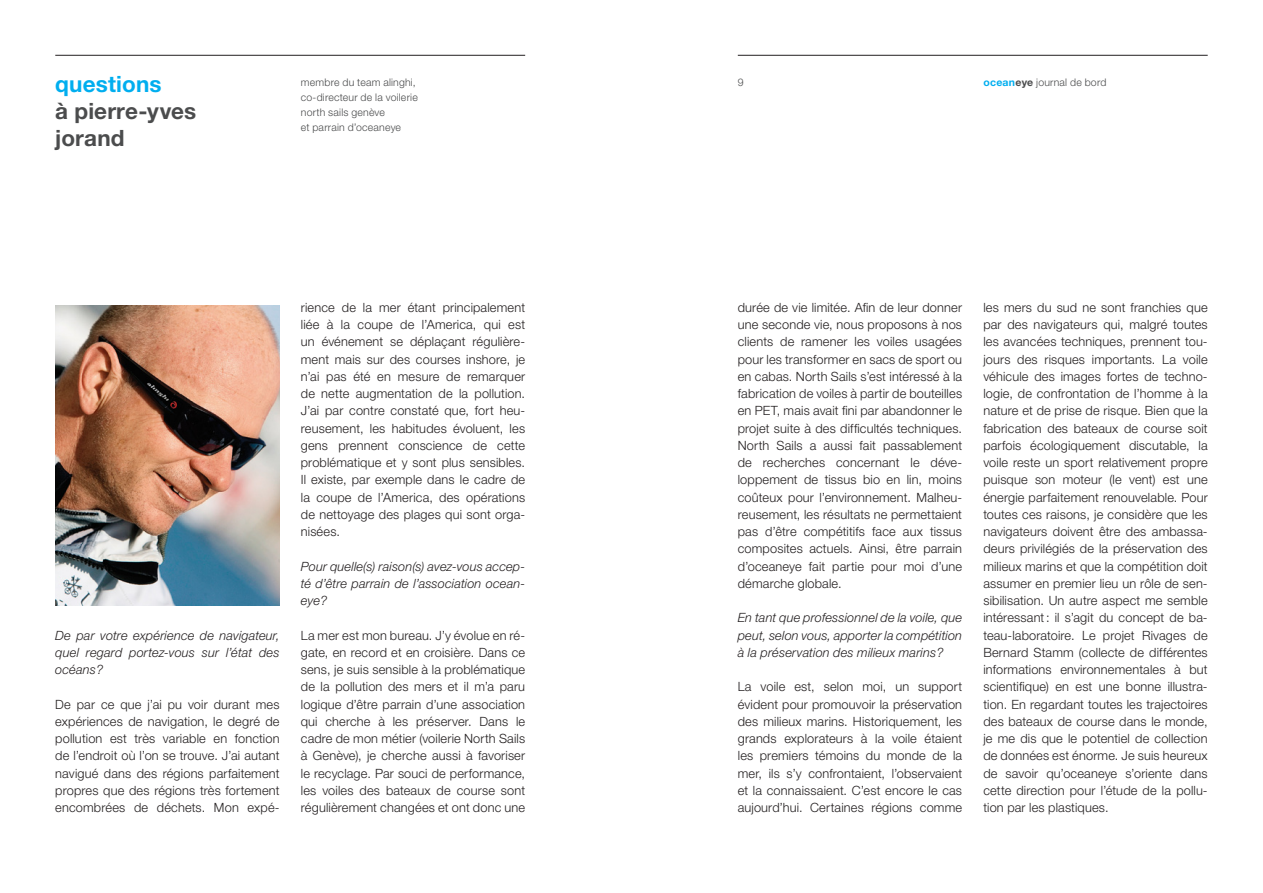
<style>
.page{position:relative;width:1263px;height:893px;background:#fff}
.page>*{position:absolute;margin:0;border:0;box-sizing:border-box;transform-origin:0 0}
.t1{font:700 22.5px/27px "Helvetica Neue LT Std";letter-spacing:.005em;color:#4b4c4d}
.t2{font:700 22.5px "Helvetica Neue LT Std";letter-spacing:.005em;color:#00aeef}
.t3{font:300 12.75px/17.2px "Helvetica Neue LT Std";letter-spacing:.015em;color:#231f20;text-align:justify}
.t4{font:italic 300 12.75px/17.2px "Helvetica Neue LT Std";letter-spacing:.01em;color:#231f20;text-align:justify}
.t5{font:300 10.5px/15px "Helvetica Neue LT Std";letter-spacing:.02em;color:#4b4c4d}
.s1{font-weight:700;color:#00aeef}
.s2{font-weight:700}
</style>
<div class="page">
<hr style="left:55px;top:55px;width:470px;height:1px;background:#231f20">
<hr style="left:738px;top:55px;width:470px;height:1px;background:#231f20">
<img style="left:55px;top:305px;width:225px;height:300px">
<h1 class="t2" style="left:55px;top:70px;width:108px">questions</h1>
<h1 class="t1" style="left:55px;top:97px;width:142px">à pierre-yves jorand</h1>
<p class="t5" style="left:301px;top:75px;width:118px">membre du team alinghi, co-directeur de la voilerie north sails genève<br>et parrain d’oceaneye</p>
<p class="t5" style="left:738px;top:75px;width:7px">9</p>
<p class="t5" style="left:983px;top:75px;width:125px"><span class="s1">ocean</span><span class="s2">eye</span> journal de bord</p>
<p class="t4" style="left:55px;top:626px;width:226px">De par votre expérience de navigateur, quel regard portez-vous sur l’état des océans?</p>
<p class="t3" style="left:55px;top:695px;width:226px">De par ce que j’ai pu voir durant mes expériences de navigation, le degré de pollution est très variable en fonction de l’endroit où l’on se trouve. J’ai autant navigué dans des régions parfaitement propres que des régions très fortement encombrées de déchets. Mon expé-</p>
<p class="t3" style="left:301px;top:298px;width:226px">rience de la mer étant principalement liée à la coupe de l’America, qui est un événement se déplaçant régulière&shy;ment mais sur des courses inshore, je n’ai pas été en mesure de remarquer de nette augmentation de la pollution.<br>J’ai par contre constaté que, fort heu&shy;reusement, les habitudes évoluent, les gens prennent conscience de cette problématique et y sont plus sensibles.<br>Il existe, par exemple dans le cadre de la coupe de l’America, des opérations de nettoyage des plages qui sont orga&shy;nisées.</p>
<p class="t4" style="left:301px;top:557px;width:226px">Pour quelle(s) raison(s) avez-vous accep&shy;té d’être parrain de l’association ocean&shy;eye?</p>
<p class="t3" style="left:301px;top:626px;width:226px">La mer est mon bureau. J’y évolue en ré&shy;gate, en record et en croisière. Dans ce sens, je suis sensible à la problématique de la pollution des mers et il m’a paru logique d’être parrain d’une association qui cherche à les préserver. Dans le cadre de mon métier (voilerie North Sails à Genève), je cherche aussi à favoriser le recyclage. Par souci de performance, les voiles des bateaux de course sont régulièrement changées et ont donc une</p>
<p class="t3" style="left:738px;top:298px;width:226px">durée de vie limitée. Afin de leur donner une seconde vie, nous proposons à nos clients de ramener les voiles usagées pour les transformer en sacs de sport ou en cabas. North Sails s’est intéressé à la fabrication de voiles à partir de bouteilles en PET, mais avait fini par abandonner le projet suite à des difficultés techniques.<br>North Sails a aussi fait passablement de recherches concernant le déve&shy;loppement de tissus bio en lin, moins coûteux pour l’environnement. Malheu&shy;reusement, les résultats ne permettaient pas d’être compétitifs face aux tissus composites actuels. Ainsi, être parrain d’oceaneye fait partie pour moi d’une démarche globale.</p>
<p class="t4" style="left:738px;top:609px;width:226px">En tant que professionnel de la voile, que peut, selon vous, apporter la compétition à la préservation des milieux marins?</p>
<p class="t3" style="left:738px;top:678px;width:226px">La voile est, selon moi, un support évident pour promouvoir la préservation des milieux marins. Historiquement, les grands explorateurs à la voile étaient les premiers témoins du monde de la mer, ils s’y confrontaient, l’observaient et la connaissaient. C’est encore le cas aujourd’hui. Certaines régions comme</p>
<p class="t3" style="left:983px;top:298px;width:226px">les mers du sud ne sont franchies que par des navigateurs qui, malgré toutes les avancées techniques, prennent tou&shy;jours des risques importants. La voile véhicule des images fortes de techno&shy;logie, de confrontation de l’homme à la nature et de prise de risque. Bien que la fabrication des bateaux de course soit parfois écologiquement discutable, la voile reste un sport relativement propre puisque son moteur (le vent) est une énergie parfaitement renouvelable. Pour toutes ces raisons, je considère que les navigateurs doivent être des ambassa&shy;deurs privilégiés de la préservation des milieux marins et que la compétition doit assumer en premier lieu un rôle de sen&shy;sibilisation. Un autre aspect me semble intéressant: il s’agit du concept de ba&shy;teau-laboratoire. Le projet Rivages de Bernard Stamm (collecte de différentes informations environnementales à but scientifique) en est une bonne illustra&shy;tion. En regardant toutes les trajectoires des bateaux de course dans le monde, je me dis que le potentiel de collection de données est énorme. Je suis heureux de savoir qu’oceaneye s’oriente dans cette direction pour l’étude de la pollu&shy;tion par les plastiques.</p>
</div>
